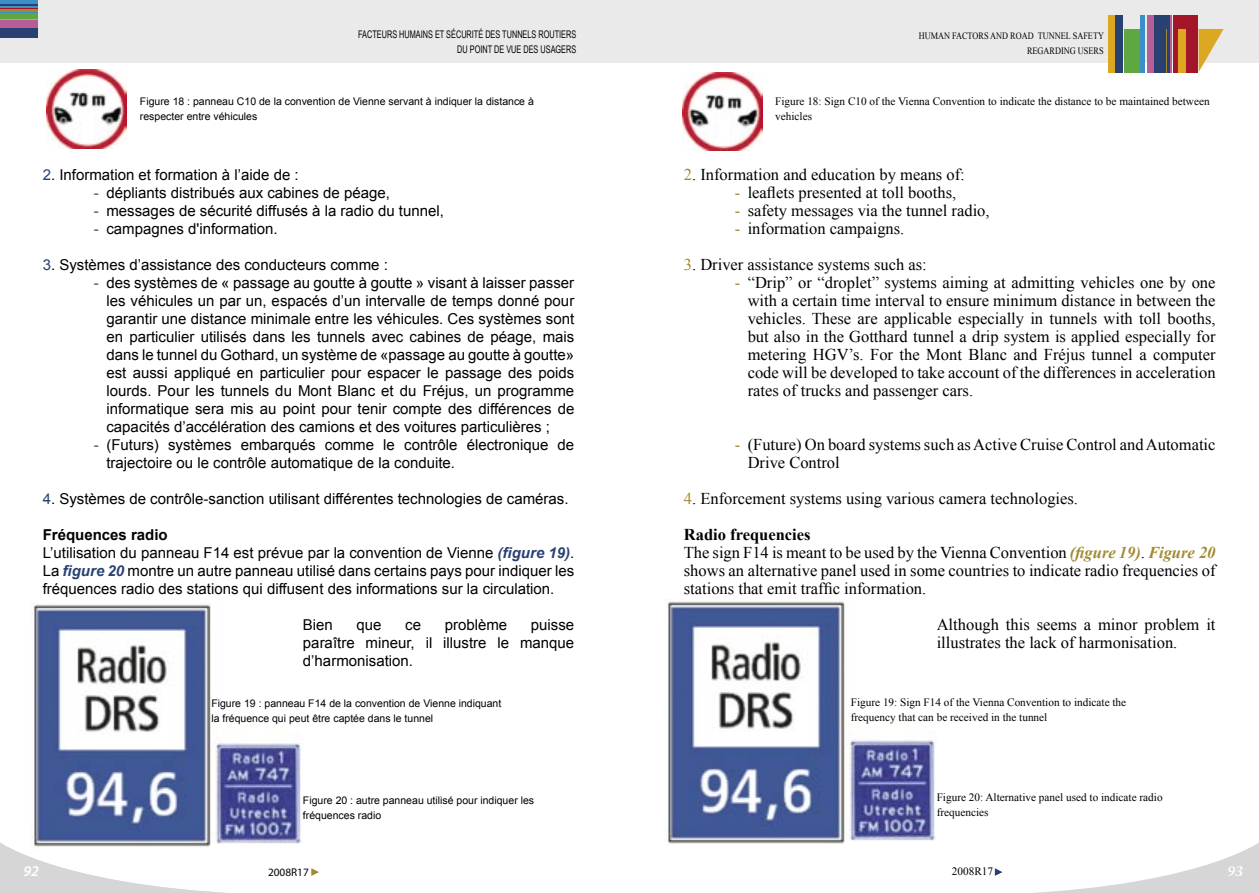
<style>
.page{position:relative;width:1259px;height:893px;background:#fff}
.page>*{position:absolute;margin:0;border:0;box-sizing:border-box;transform-origin:0 0}
.sous-puce_EN{font:16.5px/18px "Times New Roman";color:#000;text-align:justify}
.texte_courant_EV{font:16.5px/18px "Times New Roman";color:#000;text-align:justify}
.texte_courant_EV-2{font:700 16.5px "Times New Roman";color:#000}
.sous_puce_FR{font:15px/18px "Arial";color:#000;text-align:justify}
.texte_courant_VF{font:15px/18px "Arial";color:#000;text-align:justify}
.Titres_inférieurs_VF{font:700 15px "Arial";color:#000}
.t1{font:italic 600 15px "Myriad Pro";color:#fff}
.t2{font:italic 600 15px "Warnock Pro";color:#fff}
.legende___footnote_E{font:11.25px/15px "Times New Roman";color:#000}
.t3{font:11.25px "Myriad Pro";color:#000}
.legende___footnote_F{font:10.5px/15px "Arial";color:#000}
.t4{font:10.5px/15px "Arial Narrow";color:#000;text-align:right;scale:.85 1}
.t5{font:9.75px/15px "Times New Roman";color:#000;text-align:right;scale:.85 1}
.s1{color:#294171}
.s2{font-weight:700;font-style:italic;color:#294171}
.s3{color:#a28a32}
.s4{font-weight:700;font-style:italic;color:#a28a32}
</style>
<div class="page">
<svg style="left:0;top:842px;width:226px;height:51px"></svg>
<svg style="left:311px;top:868px;width:8px;height:8px"></svg>
<svg style="left:994px;top:843px;width:265px;height:50px"></svg>
<div style="left:0;top:0;width:629px;height:63px;background:#eaeaea"></div>
<hr style="left:0;top:8px;width:38px;height:1px;background:#a31629">
<div style="left:0;top:0;width:38px;height:8px;background:#3b8fc8"></div>
<hr style="left:0;top:9px;width:38px;height:3px;background:#a28a32">
<div style="left:0;top:12px;width:38px;height:7px;background:#5fa841"></div>
<hr style="left:0;top:19px;width:38px;height:2px;background:#dda821">
<div style="left:0;top:21px;width:38px;height:7px;background:#b85e96"></div>
<div style="left:0;top:28px;width:38px;height:9px;background:#294171"></div>
<hr style="left:0;top:12px;width:38px;height:1px;background:#3b8fc8">
<hr style="left:0;top:4px;width:38px;height:2px;background:#294171">
<div style="left:629px;top:0;width:630px;height:63px;background:#eaeaea"></div>
<img style="left:682px;top:72px;width:80px;height:79px">
<img style="left:47px;top:70px;width:80px;height:78px">
<img style="left:31px;top:604px;width:272px;height:244px">
<img style="left:667px;top:601px;width:268px;height:243px">
<div style="left:1107px;top:15px;width:7px;height:57px;background:#dda821"></div>
<div style="left:1115px;top:15px;width:7px;height:57px;background:#294171"></div>
<div style="left:1123px;top:29px;width:16px;height:43px;background:#5fa841"></div>
<hr style="left:1140px;top:15px;width:4px;height:57px;background:#3b8fc8">
<svg style="left:1198px;top:29px;width:25px;height:43px"></svg>
<div style="left:1173px;top:15px;width:24px;height:57px;background:#a31629"></div>
<div style="left:1147px;top:15px;width:25px;height:57px;background:#b85e96"></div>
<div style="left:1154px;top:15px;width:16px;height:57px;background:#294171"></div>
<div style="left:1178px;top:29px;width:7px;height:43px;background:#dda821"></div>
<hr style="left:1166px;top:29px;width:1px;height:43px;background:#a28a32">
<p class="t4" style="left:358px;top:27px;width:258px">FACTEURS HUMAINS ET SÉCURITÉ DES TUNNELS ROUTIERS<br>DU POINT DE VUE DES USAGERS</p>
<p class="t5" style="left:918px;top:28px;width:219px">HUMAN FACTORS AND ROAD TUNNEL SAFETY<br>REGARDING USERS</p>
<p class="legende___footnote_F" style="left:140px;top:94px;width:395px">Figure 18 : panneau C10 de la convention de Vienne servant à indiquer la distance à respecter entre véhicules</p>
<p class="legende___footnote_E" style="left:775px;top:94px;width:436px">Figure 18: Sign C10 of the Vienna Convention to indicate the distance to be maintained between vehicles</p>
<p class="texte_courant_VF" style="left:43px;top:166px;width:257px"><span class="s1">2</span>. Information et formation à l’aide de :</p>
<p class="sous_puce_FR" style="left:94px;top:184px;width:298px"><span class="s1">-</span> dépliants distribués aux cabines de péage,</p>
<p class="sous_puce_FR" style="left:94px;top:202px;width:352px"><span class="s1">-</span> messages de sécurité diffusés à la radio du tunnel,</p>
<p class="sous_puce_FR" style="left:94px;top:220px;width:186px"><span class="s1">-</span> campagnes d'information.</p>
<p class="texte_courant_VF" style="left:43px;top:256px;width:347px"><span class="s1">3</span>. Systèmes d’assistance des conducteurs comme :</p>
<p class="sous_puce_FR" style="left:106px;top:274px;width:469px;text-indent:-13px"><span class="s1">-</span> des systèmes de « passage au goutte à goutte » visant à laisser passer les véhicules un par un, espacés d’un intervalle de temps donné pour garantir une distance minimale entre les véhicules. Ces systèmes sont en particulier utilisés dans les tunnels avec cabines de péage, mais dans le tunnel du Gothard, un système de «passage au goutte à goutte» est aussi appliqué en particulier pour espacer le passage des poids lourds. Pour les tunnels du Mont Blanc et du Fréjus, un programme informatique sera mis au point pour tenir compte des différences de capacités d’accélération des camions et des voitures particulières ;</p>
<p class="sous_puce_FR" style="left:106px;top:436px;width:469px;text-indent:-13px"><span class="s1">-</span> (Futurs) systèmes embarqués comme le contrôle électronique de trajectoire ou le contrôle automatique de la conduite.</p>
<p class="texte_courant_VF" style="left:43px;top:490px;width:527px"><span class="s1">4</span>. Systèmes de contrôle-sanction utilisant différentes technologies de caméras.</p>
<p class="Titres_inférieurs_VF" style="left:43px;top:525px;width:127px">Fréquences radio</p>
<p class="texte_courant_VF" style="left:43px;top:544px;width:533px">L’utilisation du panneau F14 est prévue par la convention de Vienne <span class="s2">(figure 19)</span>.<br>La <span class="s2">figure 20</span> montre un autre panneau utilisé dans certains pays pour indiquer les fréquences radio des stations qui diffusent des informations sur la circulation.</p>
<p class="texte_courant_VF" style="left:303px;top:616px;width:32px">Bien</p>
<p class="texte_courant_VF" style="left:357px;top:616px;width:27px">que</p>
<p class="texte_courant_VF" style="left:405px;top:616px;width:17px">ce</p>
<p class="texte_courant_VF" style="left:445px;top:616px;width:64px">problème</p>
<p class="texte_courant_VF" style="left:303px;top:616px;width:273px;text-indent:228px">puisse paraître mineur, il illustre le manque d’harmonisation.</p>
<p class="texte_courant_EV" style="left:684px;top:165px;width:282px"><span class="s3">2</span>. Information and education by means of:</p>
<p class="sous-puce_EN" style="left:735px;top:183px;width:223px"><span class="s3">-</span> leaflets presented at toll booths,</p>
<p class="sous-puce_EN" style="left:735px;top:201px;width:256px"><span class="s3">-</span> safety messages via the tunnel radio,</p>
<p class="sous-puce_EN" style="left:735px;top:219px;width:171px"><span class="s3">-</span> information campaigns.</p>
<p class="texte_courant_EV" style="left:684px;top:255px;width:244px"><span class="s3">3</span>. Driver assistance systems such as:</p>
<p class="sous-puce_EN" style="left:747px;top:273px;width:469px;text-indent:-13px"><span class="s3">-</span> “Drip” or “droplet” systems aiming at admitting vehicles one by one with a certain time interval to ensure minimum distance in between the vehicles. These are applicable especially in tunnels with toll booths, but also in the Gotthard tunnel a drip system is applied especially for metering HGV’s. For the Mont Blanc and Fréjus tunnel a computer code will be developed to take account of the differences in acceleration rates of trucks and passenger cars.</p>
<p class="sous-puce_EN" style="left:747px;top:435px;width:469px;text-indent:-13px"><span class="s3">-</span> (Future) On board systems such as Active Cruise Control and Automatic<br>Drive Control</p>
<p class="texte_courant_EV" style="left:684px;top:489px;width:396px"><span class="s3">4</span>. Enforcement systems using various camera technologies.</p>
<p class="texte_courant_EV-2" style="left:684px;top:523px;width:128px">Radio frequencies</p>
<p class="texte_courant_EV" style="left:684px;top:543px;width:533px">The sign F14 is meant to be used by the Vienna Convention <span class="s4">(figure 19)</span>. <span class="s4">Figure 20 </span>shows an alternative panel used in some countries to indicate radio frequencies of stations that emit traffic information.</p>
<p class="texte_courant_EV" style="left:936px;top:615px;width:280px">Although this seems a minor problem it illustrates the lack of harmonisation.</p>
<p class="legende___footnote_F" style="left:211px;top:696px;width:291px">Figure 19 : panneau F14 de la convention de Vienne indiquant la fréquence qui peut être captée dans le tunnel</p>
<p class="legende___footnote_E" style="left:851px;top:695px;width:277px">Figure 19: Sign F14 of the Vienna Convention to indicate the frequency that can be received in the tunnel</p>
<p class="legende___footnote_F" style="left:303px;top:793px;width:233px">Figure 20 : autre panneau utilisé pour indiquer les fréquences radio</p>
<p class="legende___footnote_E" style="left:936px;top:790px;width:227px">Figure 20: Alternative panel used to indicate radio frequencies</p>
<p class="t1" style="left:23px;top:863px;width:17px">92</p>
<p class="t3" style="left:268px;top:866px;width:42px">2008R17</p>
<p class="legende___footnote_E" style="left:952px;top:864px;width:43px">2008R17</p>
<p class="t2" style="left:1227px;top:862px;width:17px">93</p>
</div>
